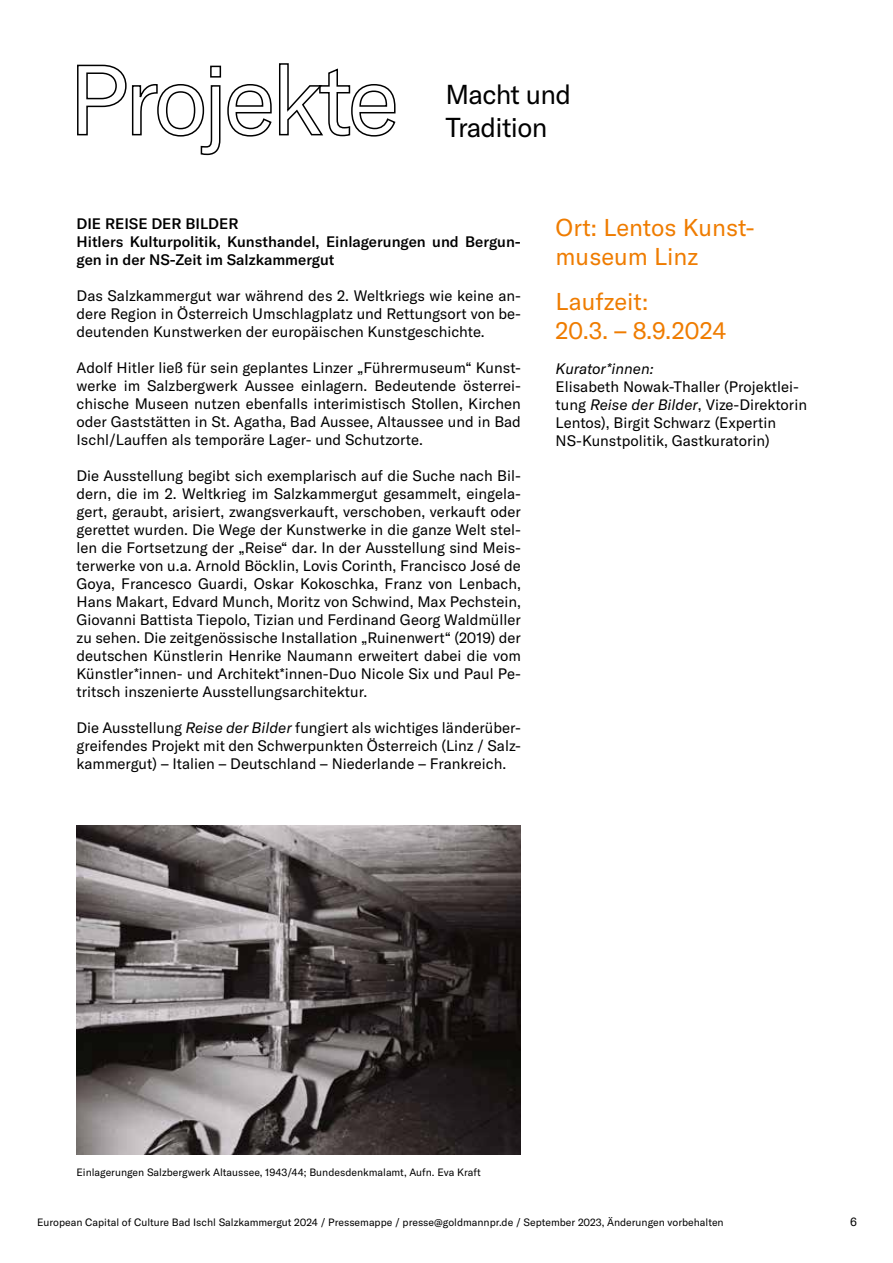
<style>
.page{position:relative;width:893px;height:1263px;background:#fff}
.page>*{position:absolute;margin:0;border:0;box-sizing:border-box;transform-origin:0 0}
.t1{font:27px/32.4px "GT America";letter-spacing:-.025em;color:#000}
.t2{font:24px/28.8px "GT America";color:#ef7c00}
.t3{font:15px/18px "GT America";color:#000;text-align:justify}
.t4{font:500 15px/18px "GT America";color:#000}
.t5{font:italic 15px "GT America";color:#000}
.t6{font:12px "GT America";color:#000}
.t7{font:10.5px "GT America";color:#000}
.s1{font-style:italic}
</style>
<div class="page">
<svg style="left:77px;top:63px;width:319px;height:93px"></svg>
<img style="left:77px;top:826px;width:444px;height:328px">
<h1 class="t1" style="left:445px;top:78px;width:127px">Macht und<br>Tradition</h1>
<p class="t4" style="left:77px;top:214px;width:446px">Die Reise der Bilder<br>Hitlers Kulturpolitik, Kunsthandel, Einlagerungen und Bergun&shy;gen in der NS-Zeit im Salzkammergut</p>
<p class="t3" style="left:77px;top:286px;width:446px">Das Salzkammergut war während des 2. Weltkriegs wie keine an&shy;dere Region in Österreich Umschlagplatz und Rettungsort von be&shy;deutenden Kunstwerken der europäischen Kunstgeschichte.</p>
<p class="t3" style="left:77px;top:358px;width:446px">Adolf Hitler ließ für sein geplantes Linzer „Führermuseum“ Kunst&shy;werke im Salzbergwerk Aussee einlagern. Bedeutende österrei&shy;chische Museen nutzen ebenfalls interimistisch Stollen, Kirchen oder Gaststätten in St. Agatha, Bad Aussee, Altaussee und in Bad Ischl/Lauffen als temporäre Lager- und Schutzorte.</p>
<p class="t3" style="left:77px;top:466px;width:446px">Die Ausstellung begibt sich exemplarisch auf die Suche nach Bil&shy;dern, die im 2. Weltkrieg im Salzkammergut gesammelt, eingela&shy;gert, geraubt, arisiert, zwangsverkauft, verschoben, verkauft oder gerettet wurden. Die Wege der Kunstwerke in die ganze Welt stel&shy;len die Fortsetzung der „Reise“ dar. In der Ausstellung sind Meis&shy;terwerke von u.a. Arnold Böcklin, Lovis Corinth, Francisco José de Goya, Francesco Guardi, Oskar Kokoschka, Franz von Lenbach, Hans Makart, Edvard Munch, Moritz von Schwind, Max Pechstein, Giovanni Battista Tiepolo, Tizian und Ferdinand Georg Waldmüller zu sehen. Die zeitgenössische Installation „Ruinenwert“ (2019) der deutschen Künstlerin Henrike Naumann erweitert dabei die vom Künstler*innen- und Architekt*innen-Duo Nicole Six und Paul Pe&shy;tritsch inszenierte Ausstellungsarchitektur.</p>
<p class="t3" style="left:77px;top:718px;width:446px">Die Ausstellung <span class="s1">Reise der Bilder</span> fungiert als wichtiges länderüber&shy;greifendes Projekt mit den Schwerpunkten Österreich (Linz / Salz&shy;kammergut) – Italien – Deutschland – Niederlande – Frankreich.</p>
<h2 class="t2" style="left:556px;top:213px;width:201px">Ort: Lentos Kunst&shy;museum Linz</h2>
<h2 class="t2" style="left:556px;top:287px;width:172px">Laufzeit:<br>20.3. – 8.9.2024</h2>
<p class="t5" style="left:556px;top:360px;width:99px">Kurator*innen:</p>
<p class="t3" style="left:556px;top:378px;width:253px;text-align:left">Elisabeth Nowak-Thaller (Projektlei&shy;tung <span class="s1">Reise der Bilder</span>, Vize-Direktorin Lentos), Birgit Schwarz (Expertin NS-Kunstpolitik, Gastkuratorin)</p>
<p class="t7" style="left:77px;top:1166px;width:406px">Einlagerungen Salzbergwerk Altaussee, 1943/44; Bundesdenkmalamt, Aufn. Eva Kraft</p>
<p class="t7" style="left:37px;top:1216px;width:688px">European Capital of Culture Bad Ischl Salzkammergut 2024 / Pressemappe / presse@goldmannpr.de / September 2023, Änderungen vorbehalten</p>
<p class="t6" style="left:850px;top:1214px;width:8px">6</p>
</div>
